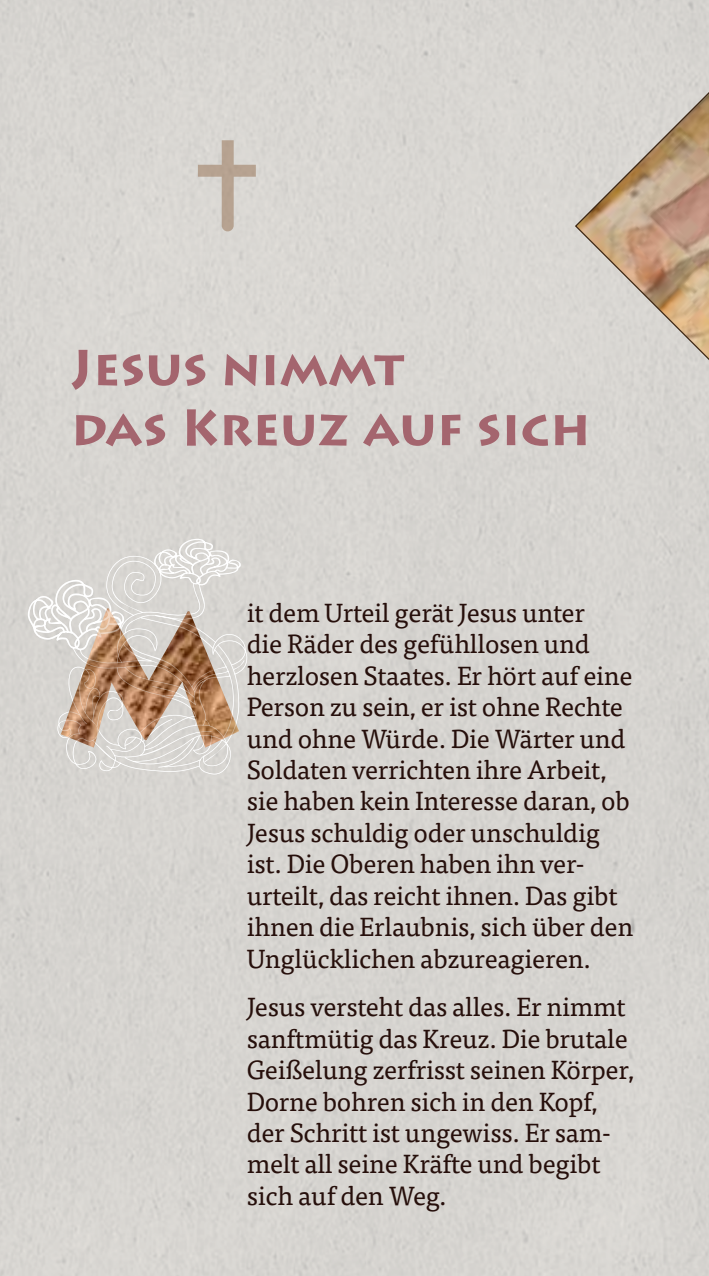
<style>
.page{position:relative;width:709px;height:1276px;background:#fff}
.page>*{position:absolute;margin:0;border:0;box-sizing:border-box;transform-origin:0 0}
.t1{font:250px "Floral Caps Nouveau";color:#fff}
.t2{font:700 50px/60px "Lithos Pro";color:#a4656e}
.t3{font:26.25px/31.5px "Tisa Pro";letter-spacing:-.01em;color:#260f0b}
</style>
<div class="page">
<svg style="left:198px;top:140px;width:58px;height:91px"></svg>
<svg style="left:574px;top:39px;width:135px;height:802px"></svg>
<img style="left:61px;top:608px;width:178px;height:139px">
<h2 class="t2" style="left:71px;top:338px;width:521px">Jesus nimmt<br>das Kreuz auf sich</h2>
<h1 class="t1" style="left:25px;top:526px;width:287px">¯</h1>
<p class="t3" style="left:247px;top:595px;width:388px">it dem Urteil gerät Jesus unter<br>die Räder des gefühllosen und herzlosen Staates. Er hört auf eine<br>Person zu sein, er ist ohne Rechte und ohne Würde. Die Wärter und<br>Soldaten verrichten ihre Arbeit, sie haben kein Interesse daran, ob<br>Jesus schuldig oder unschuldig ist. Die Oberen haben ihn ver&shy;urteilt, das reicht ihnen. Das gibt ihnen die Erlaubnis, sich über den<br>Unglücklichen abzureagieren.</p>
<p class="t3" style="left:247px;top:989px;width:389px">Jesus versteht das alles. Er nimmt sanftmütig das Kreuz. Die brutale<br>Geißelung zerfrisst seinen Körper,<br>Dorne bohren sich in den Kopf, der Schritt ist ungewiss. Er sam&shy;melt all seine Kräfte und begibt sich auf den Weg.</p>
</div>
